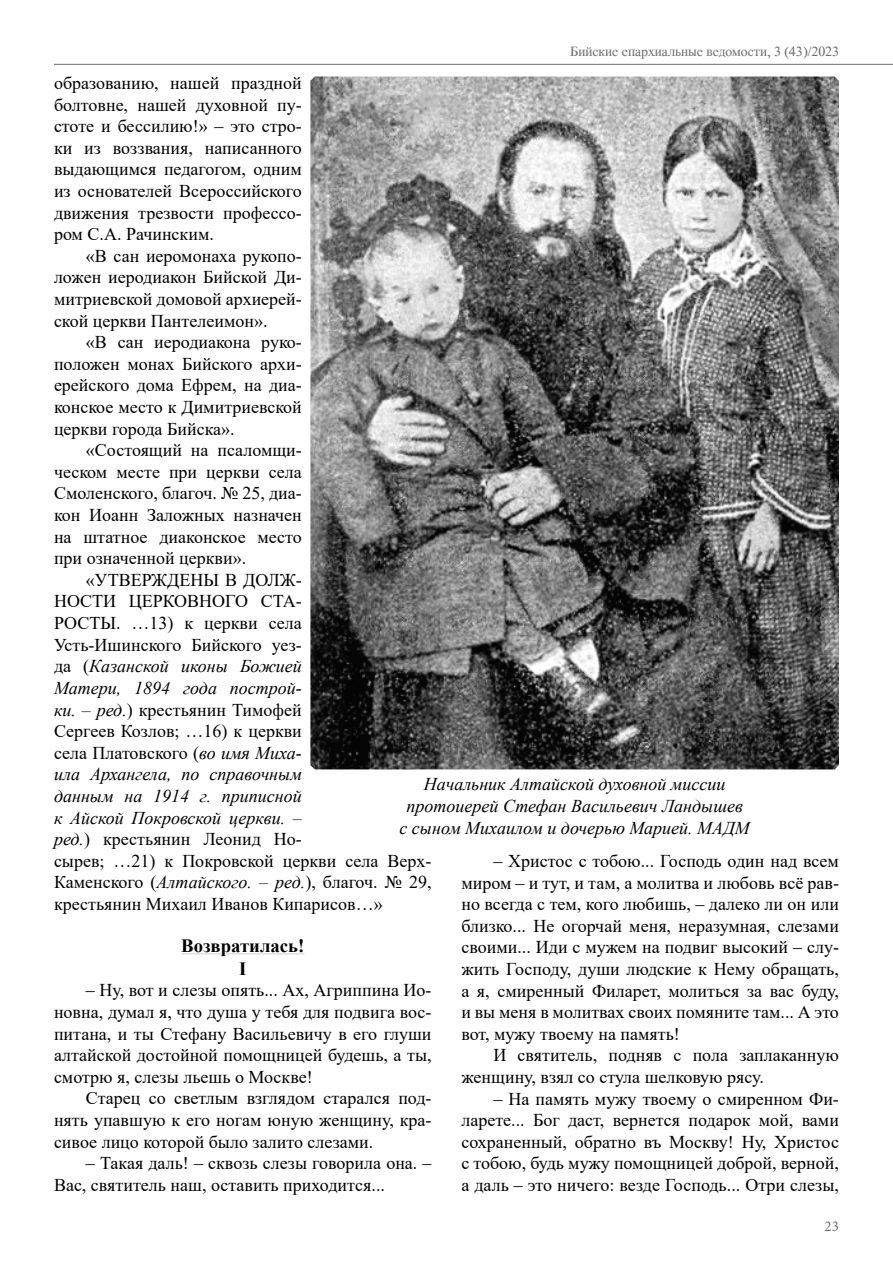
<style>
.page{position:relative;width:893px;height:1263px;background:#fff}
.page>*{position:absolute;margin:0;border:0;box-sizing:border-box;transform-origin:0 0}
.t1{font:700 18.75px/23.1px "Times New Roman";color:#000;text-align:center}
.t2{font:18px/21.6px "Times New Roman";color:#000;text-align:justify}
.t3{font:italic 18px/21.6px "Times New Roman";color:#000;text-align:center}
.t4{font:15px "Minion Pro";color:#6d6e71}
.t5{font:13.5px "Time";color:#6d6e71}
.s1{font-style:italic}
</style>
<div class="page">
<hr style="left:54px;top:64px;width:839px;height:1px;background:#6d6e71">
<hr style="left:181px;top:953px;width:123px;height:1px;background:#d1d3d4">
<img style="left:310px;top:77px;width:529px;height:692px">
<p class="t5" style="left:570px;top:44px;width:270px">Бийские епархиальные ведомости, 3 (43)/2023</p>
<p class="t2" style="left:54px;top:72px;width:249px">образованию, нашей праздной болтовне, нашей духовной пу&shy;стоте и бессилию!» ‒ это стро&shy;ки из воззвания, написанного выдающимся педагогом, одним из основателей Всероссийского движения трезвости профессо&shy;ром С.А. Рачинским.</p>
<p class="t2" style="left:54px;top:244px;width:249px;text-indent:32px">«В сан иеромонаха рукопо&shy;ложен иеродиакон Бийской Ди&shy;митриевской домовой архиерей&shy;ской церкви Пантелеимон».</p>
<p class="t2" style="left:54px;top:331px;width:249px;text-indent:32px">«В сан иеродиакона руко&shy;положен монах Бийского архи&shy;ерейского дома Ефрем, на диа&shy;конское место к Димитриевской церкви города Бийска».</p>
<p class="t2" style="left:54px;top:439px;width:249px;text-indent:32px">«Состоящий на псаломщи&shy;ческом месте при церкви села Смоленского, благоч. № 25, диа&shy;кон Иоанн Заложных назначен на штатное диаконское место при означенной церкви».</p>
<p class="t2" style="left:54px;top:568px;width:379px;text-align:left;text-indent:32px">«УТВЕРЖДЕНЫ В ДОЛЖ-<br>НОСТИ ЦЕРКОВНОГО СТА-<br>РОСТЫ. …13) к церкви села<br>Усть-Ишинского Бийского уез-<br>да (<span class="s1">Казанской иконы Божией<br>Матери, 1894 года построй-<br>ки. ‒ ред.</span>) крестьянин Тимофей<br>Сергеев Козлов; …16) к церкви<br>села Платовского (<span class="s1">во имя Миха-<br>ила Архангела, по справочным<br>данным на 1914 г. приписной<br>к Айской Покровской церкви. ‒<br>ред.</span>) крестьянин Леонид Но-<br>сырев; …21) к Покровской церкви села Верх-<br>Каменского (<span class="s1">Алтайского. ‒ ред.</span>), благоч. № 29, крестьянин Михаил Иванов Кипарисов…»</p>
<p class="t1" style="left:181px;top:933px;width:125px">Возвратилась!<br>I</p>
<p class="t2" style="left:54px;top:979px;width:379px;text-indent:32px">‒ Ну, вот и слезы опять... Ах, Агриппина Ио&shy;новна, думал я, что душа у тебя для подвига вос&shy;питана, и ты Стефану Васильевичу в его глуши алтайской достойной помощницей будешь, а ты, смотрю я, слезы льешь о Москве!</p>
<p class="t2" style="left:54px;top:1087px;width:379px;text-indent:32px">Старец со светлым взглядом старался под&shy;нять упавшую к его ногам юную женщину, кра&shy;сивое лицо которой было залито слезами.</p>
<p class="t2" style="left:54px;top:1152px;width:379px;text-indent:32px">‒ Такая даль! ‒ сквозь слезы говорила она. ‒<br>Вас, святитель наш, оставить приходится...</p>
<p class="t3" style="left:399px;top:773px;width:352px">Начальник Алтайской духовной миссии протоиерей Стефан Васильевич Ландышев<br>с сыном Михаилом и дочерью Марией. МАДМ</p>
<p class="t2" style="left:461px;top:849px;width:379px;text-indent:32px">‒ Христос с тобою... Господь один над всем миром ‒ и тут, и там, а молитва и любовь всё рав&shy;но всегда с тем, кого любишь, ‒ далеко ли он или близко... Не огорчай меня, неразумная, слезами своими... Иди с мужем на подвиг высокий ‒ слу&shy;жить Господу, души людские к Нему обращать, а я, смиренный Филарет, молиться за вас буду, и вы меня в молитвах своих помяните там... А это вот, мужу твоему на память!</p>
<p class="t2" style="left:461px;top:1044px;width:379px;text-indent:32px">И святитель, подняв с пола заплаканную женщину, взял со стула шелковую рясу.</p>
<p class="t2" style="left:461px;top:1087px;width:379px;text-indent:32px">‒ На память мужу твоему о смиренном Фи&shy;ларете... Бог даст, вернется подарок мой, вами сохраненный, обратно въ Москву! Ну, Христос с тобою, будь мужу помощницей доброй, верной, а даль ‒ это ничего: везде Господь... Отри слезы,</p>
<p class="t4" style="left:825px;top:1216px;width:16px">23</p>
</div>
